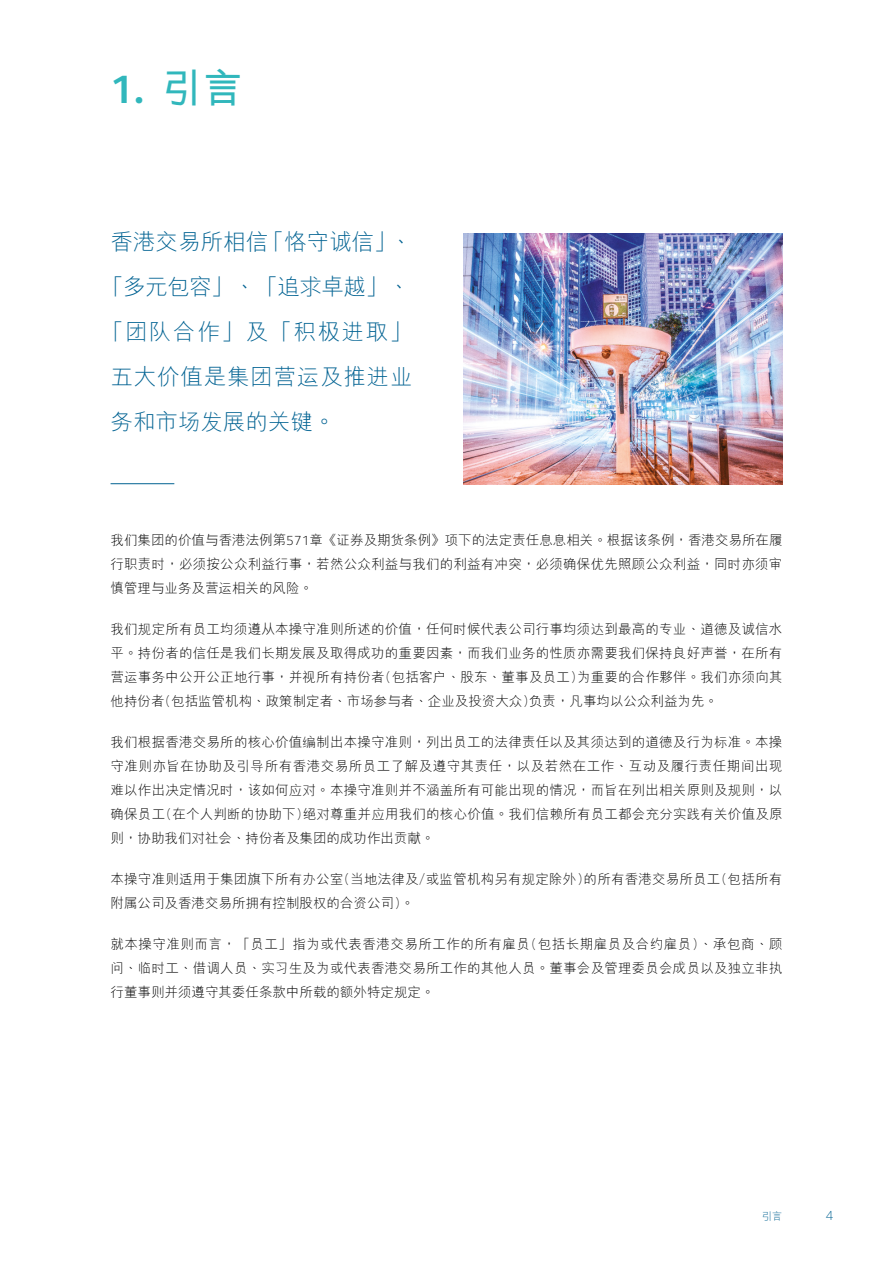
<style>
.page{position:relative;width:893px;height:1263px;background:#fff}
.page>*{position:absolute;margin:0;border:0;box-sizing:border-box;transform-origin:0 0}
.t1{font:700 40.5px "FS Elliot Pro";color:#31b7bc}
.t2{font:300 22.5px "M Hei HKS";color:#006292}
.t3{font:300 22.5px "M Hei HKS";letter-spacing:-.02em;color:#006292}
.t4{font:300 22.5px "M Hei HKS";letter-spacing:.07em;color:#006292}
.t5{font:300 22.5px "M Hei HKS";letter-spacing:.035em;color:#006292}
.t6{font:300 13.5px/24px "M Hei HKS";letter-spacing:.015em;color:#000;text-align:justify}
.t7{font:300 13.5px "FS Elliot Pro";color:#006292}
.t8{font:300 10.5px "M Hei HKS";color:#006292}
.s1{font-family:"M Hei HKS"}
.s2{font-family:"FS Elliot Pro"}
</style>
<div class="page">
<img style="left:463px;top:234px;width:319px;height:250px">
<hr style="left:111px;top:483px;width:63px;height:1px;background:#006292">
<h1 class="t1" style="left:111px;top:62px;width:134px">1. <span class="s1">引言</span></h1>
<h2 class="t2" style="left:111px;top:226px;width:303px">香港交易所相信「恪守誠信」、</h2>
<h2 class="t3" style="left:101px;top:271px;width:311px">「多元包容」、「追求卓越」、</h2>
<h2 class="t4" style="left:101px;top:316px;width:313px">「團隊合作」及「積極進取」</h2>
<h2 class="t5" style="left:111px;top:361px;width:303px">五大價值是集團營運及推進業</h2>
<h2 class="t2" style="left:111px;top:406px;width:227px">務和市場發展的關鍵。</h2>
<p class="t6" style="left:111px;top:527px;width:674px">我們集團的價值與香港法例第<span class="s2">571</span>章《證券及期貨條例》項下的法定責任息息相關。根據該條例，香港交易所在履行職責時，必須按公眾利益行事，若然公眾利益與我們的利益有衝突，必須確保優先照顧公眾利益，同時亦須審慎管理與業務及營運相關的風險。</p>
<p class="t6" style="left:111px;top:616px;width:674px">我們規定所有員工均須遵從本操守準則所述的價值，任何時候代表公司行事均須達到最高的專業、道德及誠信水平。持份者的信任是我們長期發展及取得成功的重要因素，而我們業務的性質亦需要我們保持良好聲譽，在所有營運事務中公開公正地行事，並視所有持份者(包括客戶、股東、董事及員工)為重要的合作夥伴。我們亦須向其他持份者(包括監管機構、政策制定者、市場參與者、企業及投資大眾)負責，凡事均以公眾利益為先。</p>
<p class="t6" style="left:111px;top:729px;width:674px">我們根據香港交易所的核心價值編制出本操守準則，列出員工的法律責任以及其須達到的道德及行為標準。本操守準則亦旨在協助及引導所有香港交易所員工了解及遵守其責任，以及若然在工作、互動及履行責任期間出現難以作出決定情況時，該如何應對。本操守準則並不涵蓋所有可能出現的情況，而旨在列出相關原則及規則，以確保員工(在個人判斷的協助下)絕對尊重並應用我們的核心價值。我們信賴所有員工都會充分實踐有關價值及原則，協助我們對社會、持份者及集團的成功作出貢獻。</p>
<p class="t6" style="left:111px;top:866px;width:673px">本操守準則適用於集團旗下所有辦公室(當地法律及/或監管機構另有規定除外)的所有香港交易所員工(包括所有附屬公司及香港交易所擁有控制股權的合資公司)。</p>
<p class="t6" style="left:111px;top:931px;width:673px">就本操守準則而言，「員工」指為或代表香港交易所工作的所有僱員(包括長期僱員及合約僱員)、承包商、顧問、臨時工、借調人員、實習生及為或代表香港交易所工作的其他人員。董事會及管理委員會成員以及獨立非執行董事則並須遵守其委任條款中所載的額外特定規定。</p>
<p class="t8" style="left:762px;top:1209px;width:22px">引言</p>
<p class="t7" style="left:826px;top:1207px;width:9px">4</p>
</div>
